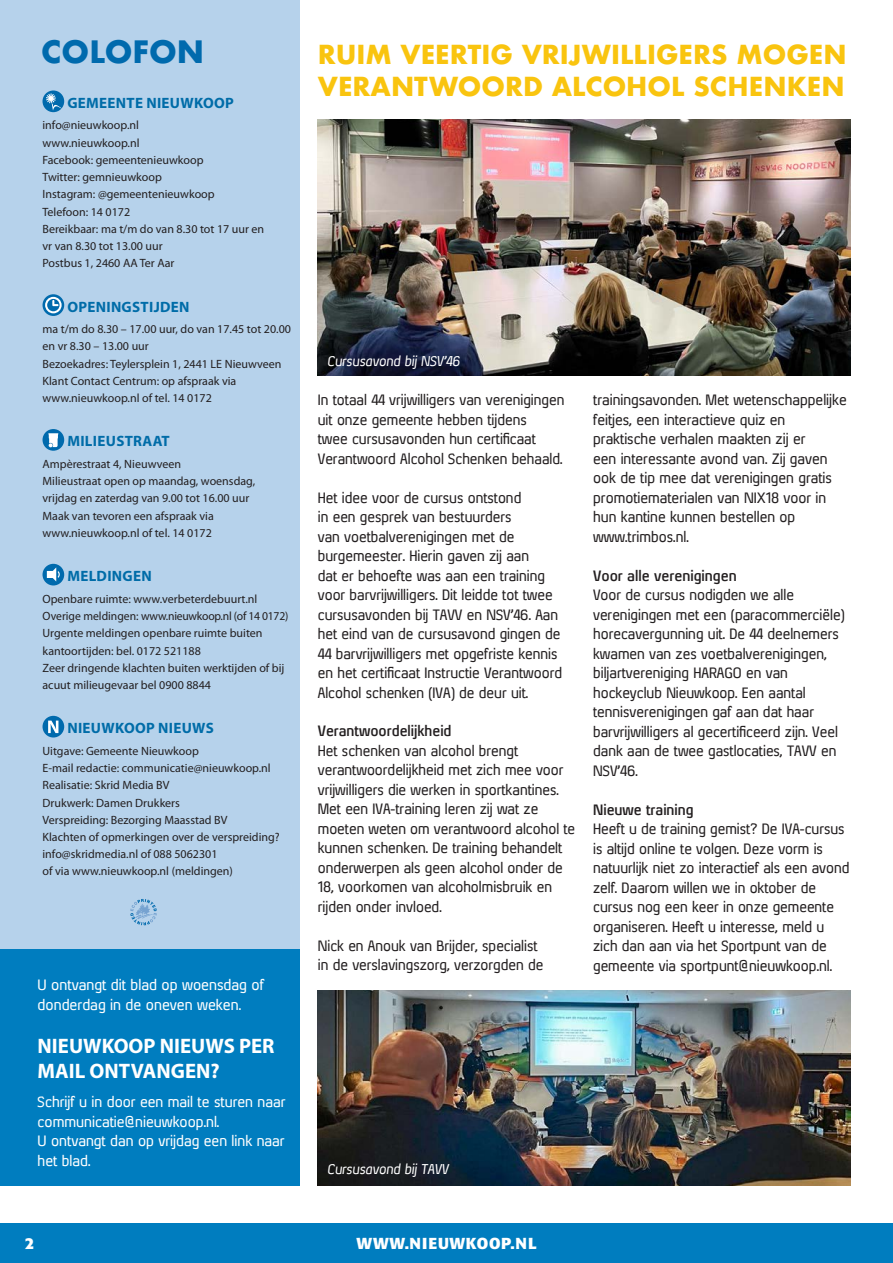
<style>
.page{position:relative;width:893px;height:1263px;background:#fff}
.page>*{position:absolute;margin:0;border:0;box-sizing:border-box;transform-origin:0 0}
.t1{font:700 30px "Futura";color:#006aad}
.t2{font:700 25.5px/32.4px "Futura";color:#f9c40f}
.t3{font:700 21px/25.2px "Myriad Pro";color:#fff}
.t4{font:700 15.75px "Formata";letter-spacing:.05em;color:#fff}
.t5{font:700 15px "Myriad Pro";letter-spacing:.02em;color:#006ca8}
.t6{font:14.25px/19.5px "Xenu";color:#231f20}
.t7{font:14.25px/19.5px "Xenu";color:#fff}
.t8{font:700 14.25px "Xenu";color:#231f20}
.t9{font:italic 13.5px "Xenu";color:#fff}
.t10{font:12px/17.2px "Myriad Pro";color:#231f20}
</style>
<div class="page">
<div style="left:0;top:0;width:300px;height:953px;background:#b6d2eb"></div>
<svg style="left:43px;top:90px;width:21px;height:22px"></svg>
<svg style="left:46px;top:93px;width:18px;height:18px"></svg>
<svg style="left:43px;top:294px;width:21px;height:22px"></svg>
<svg style="left:45px;top:297px;width:17px;height:16px"></svg>
<div style="left:43px;top:429px;width:21px;height:22px;background:#006aad;border-radius:50%"></div>
<svg style="left:48px;top:433px;width:10px;height:14px"></svg>
<div style="left:43px;top:564px;width:21px;height:21px;background:#006aad;border-radius:50%"></div>
<svg style="left:47px;top:567px;width:13px;height:14px"></svg>
<div style="left:43px;top:716px;width:21px;height:21px;background:#006aad;border-radius:50%"></div>
<svg style="left:48px;top:721px;width:10px;height:12px"></svg>
<svg style="left:130px;top:899px;width:27px;height:26px"></svg>
<div style="left:0;top:949px;width:299px;height:236px;background:#007dbf"></div>
<img style="left:318px;top:119px;width:532px;height:256px">
<img style="left:318px;top:990px;width:532px;height:195px">
<div style="left:0;top:1224px;width:893px;height:39px;background:#007dbf"></div>
<h1 class="t1" style="left:41px;top:30px;width:164px">COLOFON</h1>
<p class="t5" style="left:67px;top:93px;width:168px">GEMEENTE NIEUWKOOP</p>
<p class="t10" style="left:43px;top:117px;width:223px">info@nieuwkoop.nl<br>www.nieuwkoop.nl<br>Facebook: gemeentenieuwkoop<br>Twitter: gemnieuwkoop<br>Instagram: @gemeentenieuwkoop<br>Telefoon: 14 0172<br>Bereikbaar: ma t/m do van 8.30 tot 17 uur en vr van 8.30 tot 13.00 uur<br>Postbus 1, 2460 AA Ter Aar</p>
<p class="t5" style="left:67px;top:297px;width:124px">OPENINGSTIJDEN</p>
<p class="t10" style="left:43px;top:320px;width:250px">ma t/m do 8.30 – 17.00 uur, do van 17.45 tot 20.00 en vr 8.30 – 13.00 uur<br>Bezoekadres: Teylersplein 1, 2441 LE Nieuwveen Klant Contact Centrum: op afspraak via www.nieuwkoop.nl of tel. 14 0172</p>
<p class="t5" style="left:67px;top:432px;width:104px">MILIEUSTRAAT</p>
<p class="t10" style="left:43px;top:455px;width:214px">Ampèrestraat 4, Nieuwveen<br>Milieustraat open op maandag, woensdag, vrijdag en zaterdag van 9.00 tot 16.00 uur Maak van tevoren een afspraak via www.nieuwkoop.nl of tel. 14 0172</p>
<p class="t5" style="left:67px;top:566px;width:86px">MELDINGEN</p>
<p class="t10" style="left:43px;top:590px;width:247px">Openbare ruimte: www.verbeterdebuurt.nl Overige meldingen: www.nieuwkoop.nl (of 14 0172)<br>Urgente meldingen openbare ruimte buiten kantoortijden: bel. 0172 521188<br>Zeer dringende klachten buiten werktijden of bij acuut milieugevaar bel 0900 8844</p>
<p class="t5" style="left:67px;top:718px;width:148px">NIEUWKOOP NIEUWS</p>
<p class="t10" style="left:43px;top:742px;width:239px">Uitgave: Gemeente Nieuwkoop<br>E-mail redactie: communicatie@nieuwkoop.nl Realisatie: Skrid Media BV<br>Drukwerk: Damen Drukkers<br>Verspreiding: Bezorging Maasstad BV<br>Klachten of opmerkingen over de verspreiding? info@skridmedia.nl of 088 5062301<br>of via www.nieuwkoop.nl (meldingen)</p>
<p class="t7" style="left:38px;top:975px;width:228px">U ontvangt dit blad op woensdag of donderdag in de oneven weken.</p>
<h3 class="t3" style="left:38px;top:1032px;width:238px">NIEUWKOOP NIEUWS PER<br>MAIL ONTVANGEN?</h3>
<p class="t7" style="left:38px;top:1092px;width:249px">Schrijf u in door een mail te sturen naar communicatie@nieuwkoop.nl.<br>U ontvangt dan op vrijdag een link naar het blad.</p>
<h2 class="t2" style="left:318px;top:38px;width:530px">RUIM VEERTIG VRIJWILLIGERS MOGEN<br>VERANTWOORD ALCOHOL SCHENKEN</h2>
<p class="t9" style="left:327px;top:353px;width:134px">Cursusavond bij NSV’46</p>
<p class="t6" style="left:318px;top:390px;width:248px">In totaal 44 vrijwilligers van verenigingen uit onze gemeente hebben tijdens<br>twee cursusavonden hun certificaat Verantwoord Alcohol Schenken behaald.</p>
<p class="t6" style="left:318px;top:487px;width:246px">Het idee voor de cursus ontstond<br>in een gesprek van bestuurders<br>van voetbalverenigingen met de burgemeester. Hierin gaven zij aan<br>dat er behoefte was aan een training voor barvrijwilligers. Dit leidde tot twee cursusavonden bij TAVV en NSV’46. Aan het eind van de cursusavond gingen de 44 barvrijwilligers met opgefriste kennis en het certificaat Instructie Verantwoord Alcohol schenken (IVA) de deur uit.</p>
<p class="t8" style="left:318px;top:723px;width:135px">Verantwoordelijkheid</p>
<p class="t6" style="left:318px;top:741px;width:259px">Het schenken van alcohol brengt verantwoordelijkheid met zich mee voor vrijwilligers die werken in sportkantines.<br>Met een IVA-training leren zij wat ze moeten weten om verantwoord alcohol te kunnen schenken. De training behandelt onderwerpen als geen alcohol onder de 18, voorkomen van alcoholmisbruik en rijden onder invloed.</p>
<p class="t6" style="left:318px;top:936px;width:227px">Nick en Anouk van Brijder, specialist in de verslavingszorg, verzorgden de</p>
<p class="t6" style="left:593px;top:390px;width:255px">trainingsavonden. Met wetenschappelijke feitjes, een interactieve quiz en praktische verhalen maakten zij er<br>een interessante avond van. Zij gaven ook de tip mee dat verenigingen gratis promotiematerialen van NIX18 voor in hun kantine kunnen bestellen op www.trimbos.nl.</p>
<p class="t8" style="left:593px;top:567px;width:145px">Voor alle verenigingen</p>
<p class="t6" style="left:593px;top:585px;width:253px">Voor de cursus nodigden we alle verenigingen met een (paracommerciële) horecavergunning uit. De 44 deelnemers kwamen van zes voetbalverenigingen, biljartvereniging HARAGO en van hockeyclub Nieuwkoop. Een aantal tennisverenigingen gaf aan dat haar barvrijwilligers al gecertificeerd zijn. Veel dank aan de twee gastlocaties, TAVV en NSV’46.</p>
<p class="t8" style="left:593px;top:801px;width:102px">Nieuwe training</p>
<p class="t6" style="left:593px;top:819px;width:258px">Heeft u de training gemist? De IVA-cursus is altijd online te volgen. Deze vorm is natuurlijk niet zo interactief als een avond zelf. Daarom willen we in oktober de cursus nog een keer in onze gemeente organiseren. Heeft u interesse, meld u zich dan aan via het Sportpunt van de gemeente via sportpunt@nieuwkoop.nl.</p>
<p class="t9" style="left:327px;top:1160px;width:123px">Cursusavond bij TAVV</p>
<p class="t4" style="left:25px;top:1233px;width:11px">2</p>
<p class="t4" style="left:356px;top:1233px;width:182px">WWW.NIEUWKOOP.NL</p>
</div>
